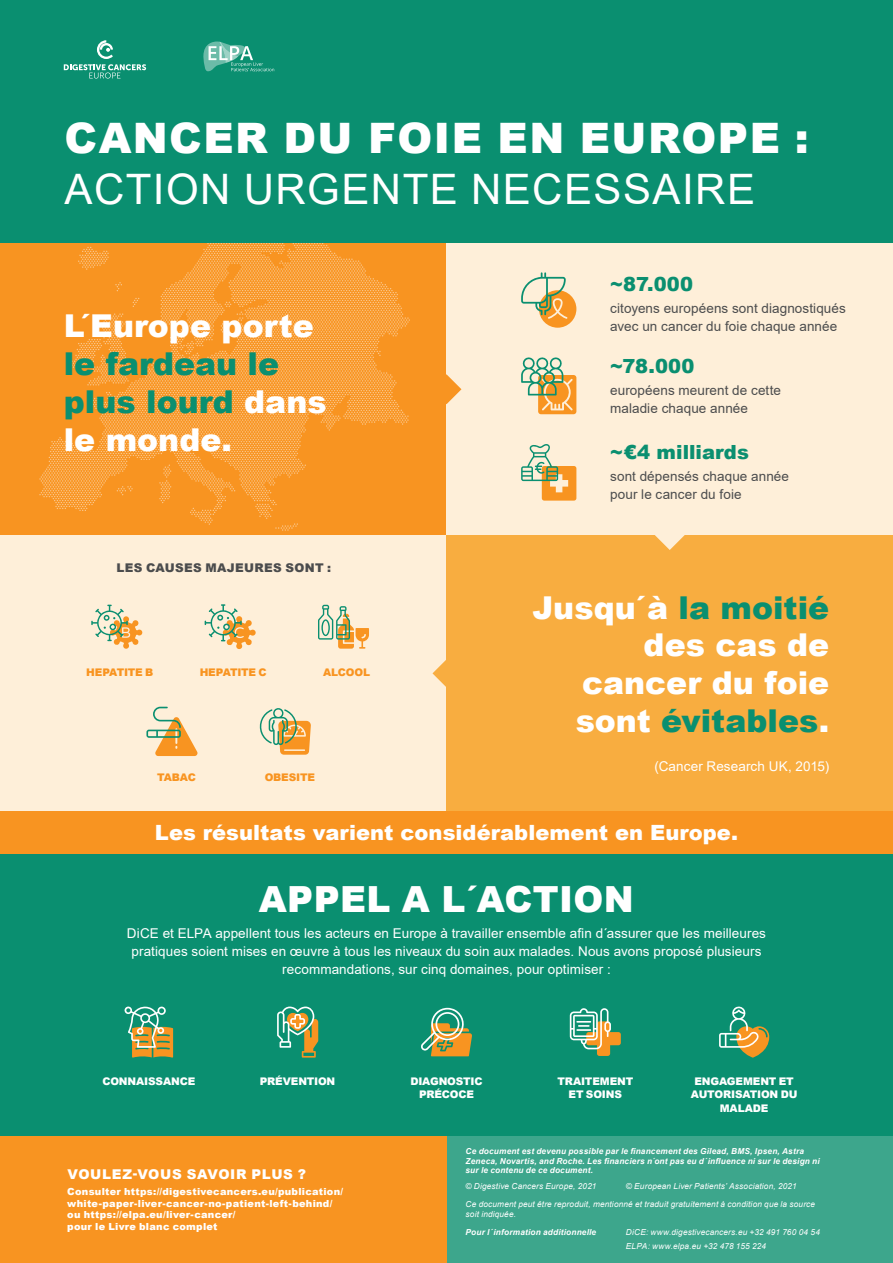
<style>
.page{position:relative;width:893px;height:1263px;background:#fff}
.page>*{position:absolute;margin:0;border:0;box-sizing:border-box;transform-origin:0 0}
.t1{font:42px "Arial";letter-spacing:.035em;color:#fff}
.t2{font:900 42px "Arial";letter-spacing:.035em;color:#fff}
.t3{font:900 36px "Arial";letter-spacing:.01em;color:#fff}
.t4{font:900 31.5px/37.8px "Arial";color:#fff;text-align:right}
.t5{font:900 31.5px/37.8px "Arial";color:#0a8f70}
.t6{font:900 21px "Arial";letter-spacing:.005em;color:#fff}
.t7{font:900 19.5px "Arial";letter-spacing:.005em;color:#0a8f70}
.t8{font:13.5px/18px "Arial";letter-spacing:.005em;color:#fff;text-align:center}
.t9{font:13.5px/18px "Arial";letter-spacing:.005em;color:#4b4c4d}
.t10{font:900 13.5px "Arial";letter-spacing:.045em;color:#fff}
.t11{font:900 12px "Arial";letter-spacing:.025em;color:#4b4c4d}
.t12{font:900 10.5px/13.5px "Arial";letter-spacing:-.015em;color:#fff;text-align:center}
.t13{font:900 10.5px "Arial";letter-spacing:-.02em;color:#f89421}
.t14{font:900 9.75px/11.7px "Arial";letter-spacing:.025em;color:#fff}
.t15{font:italic 8.25px/17.4px "Arial";letter-spacing:.02em;color:#fff}
.t16{font:italic 700 8.25px/9.8px "Arial";letter-spacing:.025em;color:#fff}
.s1{color:#fff}
.s2{color:#0a8f70}
</style>
<div class="page">
<div style="left:446px;top:1135px;width:447px;height:128px;background:#3da68c"></div>
<div style="left:0;top:1135px;width:446px;height:128px;background:#f89421"></div>
<div style="left:0;top:0;width:893px;height:243px;background:#0a8f70"></div>
<div style="left:0;top:529px;width:447px;height:283px;background:#feefd9"></div>
<div style="left:0;top:854px;width:893px;height:281px;background:#0a8f70"></div>
<div style="left:0;top:243px;width:446px;height:292px;background:#f89421"></div>
<svg style="left:39px;top:243px;width:371px;height:288px"></svg>
<div style="left:446px;top:535px;width:447px;height:277px;background:#f8ad40"></div>
<div style="left:446px;top:243px;width:447px;height:292px;background:#feefd9"></div>
<svg style="left:521px;top:272px;width:55px;height:56px"></svg>
<svg style="left:521px;top:357px;width:55px;height:57px"></svg>
<svg style="left:521px;top:444px;width:55px;height:57px"></svg>
<svg style="left:205px;top:604px;width:51px;height:45px"></svg>
<svg style="left:91px;top:605px;width:51px;height:44px"></svg>
<svg style="left:318px;top:605px;width:51px;height:44px"></svg>
<svg style="left:146px;top:707px;width:51px;height:49px"></svg>
<svg style="left:259px;top:708px;width:52px;height:47px"></svg>
<svg style="left:125px;top:1006px;width:48px;height:52px"></svg>
<svg style="left:277px;top:1006px;width:41px;height:51px"></svg>
<svg style="left:421px;top:1008px;width:51px;height:48px"></svg>
<svg style="left:570px;top:1008px;width:51px;height:48px"></svg>
<svg style="left:719px;top:1006px;width:50px;height:51px"></svg>
<svg style="left:446px;top:374px;width:15px;height:30px"></svg>
<svg style="left:432px;top:660px;width:14px;height:27px"></svg>
<svg style="left:655px;top:535px;width:30px;height:15px"></svg>
<div style="left:0;top:811px;width:893px;height:43px;background:#f89421"></div>
<svg style="left:64px;top:40px;width:82px;height:39px"></svg>
<svg style="left:203px;top:42px;width:71px;height:29px"></svg>
<h1 class="t2" style="left:65px;top:123px;width:746px">CANCER DU FOIE EN EUROPE :</h1>
<h1 class="t1" style="left:65px;top:173px;width:692px">ACTION URGENTE NECESSAIRE</h1>
<h3 class="t4" style="left:64px;top:310px;width:251px">L´Europe porte</h3>
<h3 class="t5" style="left:64px;top:348px;width:264px">le fardeau le plus lourd <span class="s1">dans le monde.</span></h3>
<p class="t11" style="left:116px;top:563px;width:216px">LES CAUSES MAJEURES SONT :</p>
<p class="t13" style="left:86px;top:668px;width:68px">HEPATITE B</p>
<p class="t13" style="left:200px;top:668px;width:68px">HEPATITE C</p>
<p class="t13" style="left:323px;top:668px;width:49px">ALCOOL</p>
<p class="t13" style="left:157px;top:773px;width:40px">TABAC</p>
<p class="t13" style="left:265px;top:773px;width:52px">OBESITE</p>
<h3 class="t7" style="left:610px;top:276px;width:85px">~87.000</h3>
<p class="t9" style="left:610px;top:300px;width:237px">citoyens européens sont diagnostiqués avec un cancer du foie chaque année</p>
<h3 class="t7" style="left:610px;top:358px;width:86px">~78.000</h3>
<p class="t9" style="left:610px;top:382px;width:172px">européens meurent de cette maladie chaque année</p>
<h3 class="t7" style="left:610px;top:445px;width:140px">~€4 milliards</h3>
<p class="t9" style="left:610px;top:469px;width:180px">sont dépensés chaque année pour le cancer du foie</p>
<h3 class="t4" style="left:532px;top:591px;width:298px">Jusqu´à <span class="s2">la moitié </span>des cas de cancer du foie sont <span class="s2">évitables</span>.</h3>
<p class="t8" style="left:654px;top:758px;width:176px">(Cancer Research UK, 2015)</p>
<h3 class="t6" style="left:155px;top:825px;width:585px">Les résultats varient considérablement en Europe.</h3>
<h2 class="t3" style="left:259px;top:885px;width:376px">APPEL A L´ACTION</h2>
<p class="t8" style="left:127px;top:924px;width:641px">DiCE et ELPA appellent tous les acteurs en Europe à travailler ensemble afin d´assurer que les meilleures pratiques soient mises en œuvre à tous les niveaux du soin aux malades. Nous avons proposé plusieurs recommandations, sur cinq domaines, pour optimiser :</p>
<p class="t12" style="left:102px;top:1075px;width:94px">CONNAISSANCE</p>
<p class="t12" style="left:260px;top:1075px;width:77px">PRÉVENTION</p>
<p class="t12" style="left:410px;top:1075px;width:74px">DIAGNOSTIC<br>PRÉCOCE</p>
<p class="t12" style="left:557px;top:1075px;width:77px">TRAITEMENT<br>ET SOINS</p>
<p class="t12" style="left:691px;top:1075px;width:108px">ENGAGEMENT ET<br>AUTORISATION DU<br>MALADE</p>
<p class="t10" style="left:68px;top:1169px;width:240px">VOULEZ-VOUS SAVOIR PLUS ?</p>
<p class="t14" style="left:67px;top:1186px;width:277px">Consulter https://digestivecancers.eu/publication/ white-paper-liver-cancer-no-patient-left-behind/ ou https://elpa.eu/liver-cancer/<br>pour le Livre blanc complet</p>
<p class="t16" style="left:466px;top:1146px;width:356px">Ce document est devenu possible par le financement des Gilead, BMS, Ipsen, Astra<br>Zeneca, Novartis, and Roche. Les financiers n´ont pas eu d´influence ni sur le design ni sur le contenu de ce document.</p>
<p class="t15" style="left:466px;top:1178px;width:132px">© Digestive Cancers Europe, 2021</p>
<p class="t15" style="left:466px;top:1178px;width:351px;text-indent:160px">© European Liver Patients’ Association, 2021<br>Ce document peut être reproduit, mentionné et traduit gratuitement à condition que la source</p>
<p class="t15" style="left:466px;top:1206px;width:52px">soit indiquée.</p>
<p class="t16" style="left:466px;top:1228px;width:132px">Pour l´information additionnelle</p>
<p class="t15" style="left:626px;top:1227px;width:196px;line-height:13px">DiCE: www.digestivecancers.eu +32 491 760 04 54<br>ELPA: www.elpa.eu +32 478 155 224</p>
</div>
